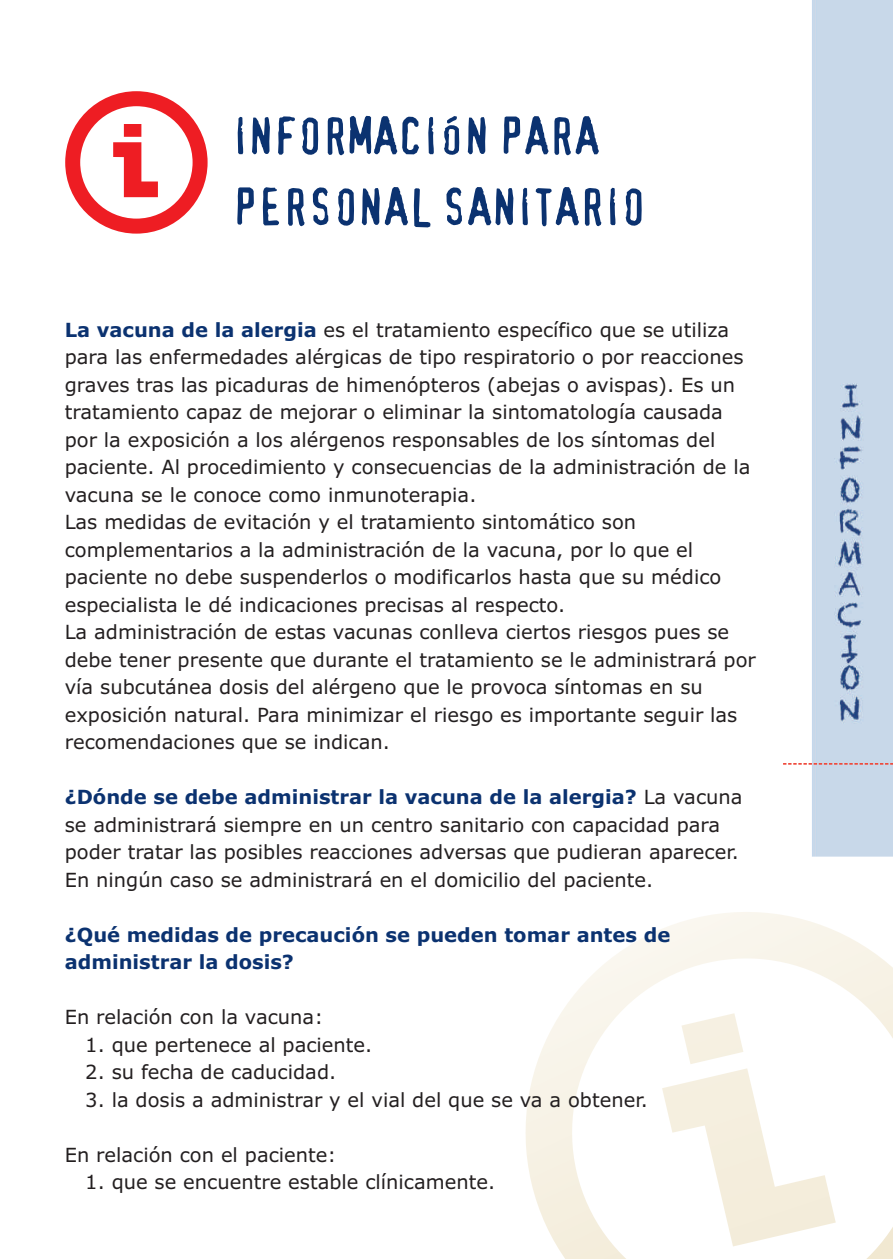
<style>
.page{position:relative;width:893px;height:1259px;background:#fff}
.page>*{position:absolute;margin:0;border:0;box-sizing:border-box;transform-origin:0 0}
.t1{font:50.4px/70.8px "XBAND Rough";color:#0b3270}
.t2{font:19.5px/27.6px "Verdana";color:#231f20}
.t3{font:700 19.5px/27.6px "Verdana";color:#0b3270}
.s1{font-weight:700;color:#0b3270}
.s2{font-weight:400;color:#231f20}
</style>
<div class="page">
<svg style="left:65px;top:91px;width:143px;height:143px"></svg>
<svg style="left:525px;top:912px;width:256px;height:347px"></svg>
<svg style="left:113px;top:124px;width:45px;height:73px"></svg>
<svg style="left:662px;top:1013px;width:119px;height:233px"></svg>
<div style="left:812px;top:0;width:81px;height:762px;background:#c8d8e9"></div>
<svg style="left:781px;top:762px;width:112px;height:497px"></svg>
<h1 class="t1" style="left:232px;top:104px;width:415px">INFORMACIÓN PARA<br>PERSONAL SANITARIO</h1>
<p class="t2" style="left:65px;top:317px;width:666px"><span class="s1">La vacuna de la alergia</span> es el tratamiento específico que se utiliza</p>
<p class="t2" style="left:65px;top:345px;width:693px">para las enfermedades alérgicas de tipo respiratorio o por reacciones graves tras las picaduras de himenópteros (abejas o avispas). Es un tratamiento capaz de mejorar o eliminar la sintomatología causada por la exposición a los alérgenos responsables de los síntomas del paciente. Al procedimiento y consecuencias de la administración de la vacuna se le conoce como inmunoterapia.<br>Las medidas de evitación y el tratamiento sintomático son complementarios a la administración de la vacuna, por lo que el paciente no debe suspenderlos o modificarlos hasta que su médico especialista le dé indicaciones precisas al respecto.<br>La administración de estas vacunas conlleva ciertos riesgos pues se debe tener presente que durante el tratamiento se le administrará por vía subcutánea dosis del alérgeno que le provoca síntomas en su exposición natural. Para minimizar el riesgo es importante seguir las recomendaciones que se indican.</p>
<p class="t3" style="left:65px;top:785px;width:679px">¿Dónde se debe administrar la vacuna de la alergia? <span class="s2">La vacuna</span></p>
<p class="t2" style="left:65px;top:812px;width:676px">se administrará siempre en un centro sanitario con capacidad para poder tratar las posibles reacciones adversas que pudieran aparecer.<br>En ningún caso se administrará en el domicilio del paciente.</p>
<p class="t3" style="left:65px;top:922px;width:607px">¿Qué medidas de precaución se pueden tomar antes de administrar la dosis?</p>
<p class="t2" style="left:65px;top:1004px;width:260px">En relación con la vacuna:</p>
<p class="t2" style="left:85px;top:1032px;width:289px">1. que pertenece al paciente.</p>
<p class="t2" style="left:85px;top:1059px;width:252px">2. su fecha de caducidad.</p>
<p class="t2" style="left:85px;top:1087px;width:564px">3. la dosis a administrar y el vial del que se va a obtener.</p>
<p class="t2" style="left:65px;top:1142px;width:273px">En relación con el paciente:</p>
<p class="t2" style="left:85px;top:1169px;width:411px">1. que se encuentre estable clínicamente.</p>
</div>
